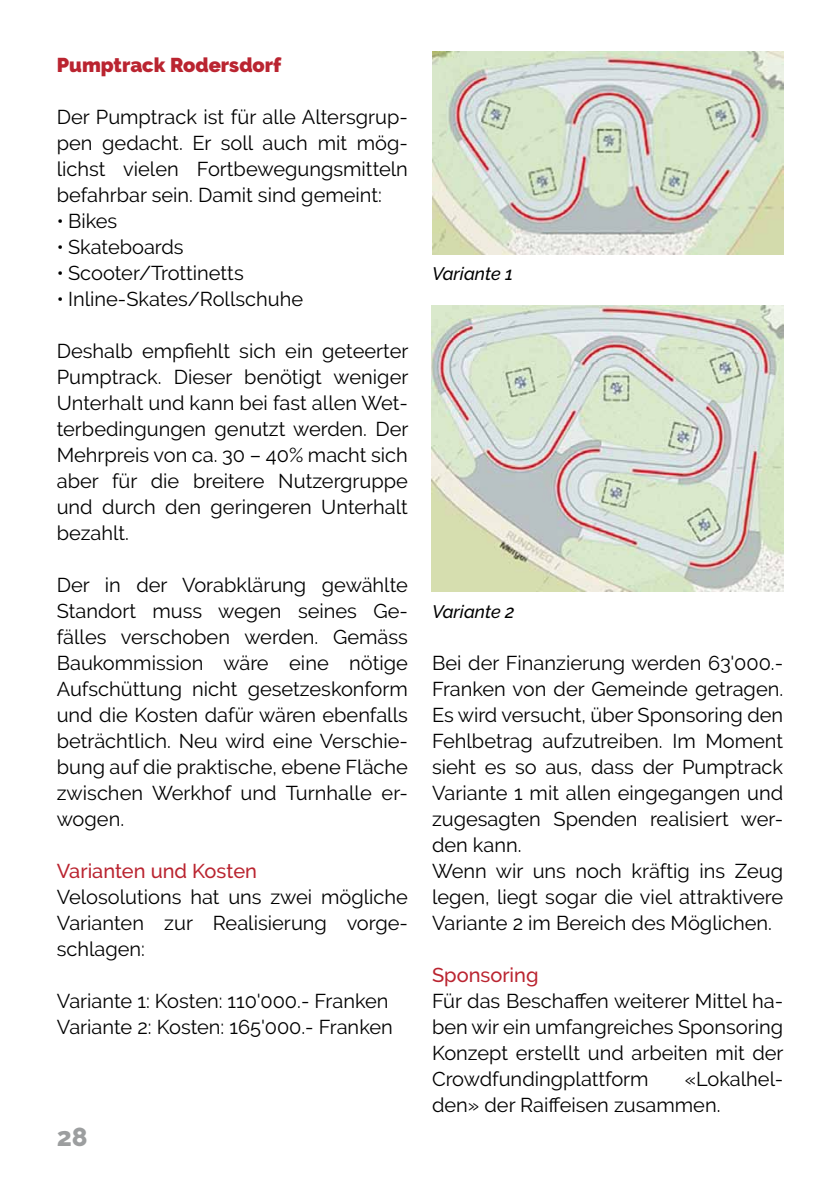
<style>
.page{position:relative;width:840px;height:1191px;background:#fff}
.page>*{position:absolute;margin:0;border:0;box-sizing:border-box;transform-origin:0 0}
.t1{font:800 26px "Raleway";color:#9c9e9f}
.t2{font:20px/26px "Raleway";color:#000;text-align:justify}
.t3{font:500 20px "Raleway";color:#ba2430}
.t4{font:900 20px "Raleway";color:#ba2430}
.t5{font:italic 500 18px "Raleway";color:#000}
</style>
<div class="page">
<img style="left:432px;top:51px;width:351px;height:203px">
<img style="left:431px;top:305px;width:352px;height:286px">
<p class="t4" style="left:57px;top:53px;width:226px">Pumptrack Rodersdorf</p>
<p class="t2" style="left:57px;top:104px;width:352px">Der Pumptrack ist für alle Altersgrup&shy;pen gedacht. Er soll auch mit mög&shy;lichst vielen Fortbewegungsmitteln befahrbar sein. Damit sind gemeint:</p>
<p class="t2" style="left:57px;top:208px;width:62px">• Bikes</p>
<p class="t2" style="left:57px;top:234px;width:128px">• Skateboards</p>
<p class="t2" style="left:57px;top:260px;width:188px">• Scooter/Trottinetts</p>
<p class="t2" style="left:57px;top:286px;width:248px">• Inline-Skates/Rollschuhe</p>
<p class="t2" style="left:57px;top:338px;width:353px">Deshalb empfiehlt sich ein geteerter Pumptrack. Dieser benötigt weniger Unterhalt und kann bei fast allen Wet&shy;terbedingungen genutzt werden. Der Mehrpreis von ca. 30 – 40% macht sich aber für die breitere Nutzergruppe und durch den geringeren Unterhalt bezahlt.</p>
<p class="t2" style="left:57px;top:572px;width:352px">Der in der Vorabklärung gewählte Standort muss wegen seines Ge&shy;fälles verschoben werden. Gemäss Baukommission wäre eine nötige Aufschüttung nicht gesetzeskonform und die Kosten dafür wären ebenfalls beträchtlich. Neu wird eine Verschie&shy;bung auf die praktische, ebene Fläche zwischen Werkhof und Turnhalle er&shy;wogen.</p>
<p class="t3" style="left:57px;top:859px;width:202px">Varianten und Kosten</p>
<p class="t2" style="left:57px;top:884px;width:352px">Velosolutions hat uns zwei mögliche Varianten zur Realisierung vorge&shy;schlagen:</p>
<p class="t2" style="left:57px;top:988px;width:337px">Variante 1: Kosten: 110'000.- Franken<br>Variante 2: Kosten: 165'000.- Franken</p>
<h1 class="t1" style="left:57px;top:1121px;width:32px">28</h1>
<p class="t5" style="left:432px;top:263px;width:82px">Variante 1</p>
<p class="t5" style="left:432px;top:601px;width:84px">Variante 2</p>
<p class="t2" style="left:432px;top:650px;width:352px;text-align:left">Bei der Finanzierung werden 63'000.- Franken von der Gemeinde getragen.<br>Es wird versucht, über Sponsoring den Fehlbetrag aufzutreiben. Im Moment sieht es so aus, dass der Pumptrack Variante 1 mit allen eingegangen und zugesagten Spenden realisiert wer&shy;den kann.<br>Wenn wir uns noch kräftig ins Zeug legen, liegt sogar die viel attraktivere Variante 2 im Bereich des Möglichen.</p>
<p class="t3" style="left:432px;top:963px;width:108px">Sponsoring</p>
<p class="t2" style="left:432px;top:988px;width:353px">Für das Beschaffen weiterer Mittel ha&shy;ben wir ein umfangreiches Sponsoring Konzept erstellt und arbeiten mit der Crowdfundingplattform</p>
<p class="t2" style="left:432px;top:1066px;width:352px;text-indent:253px">«Lokalhel&shy;den» der Raiffeisen zusammen.</p>
</div>
